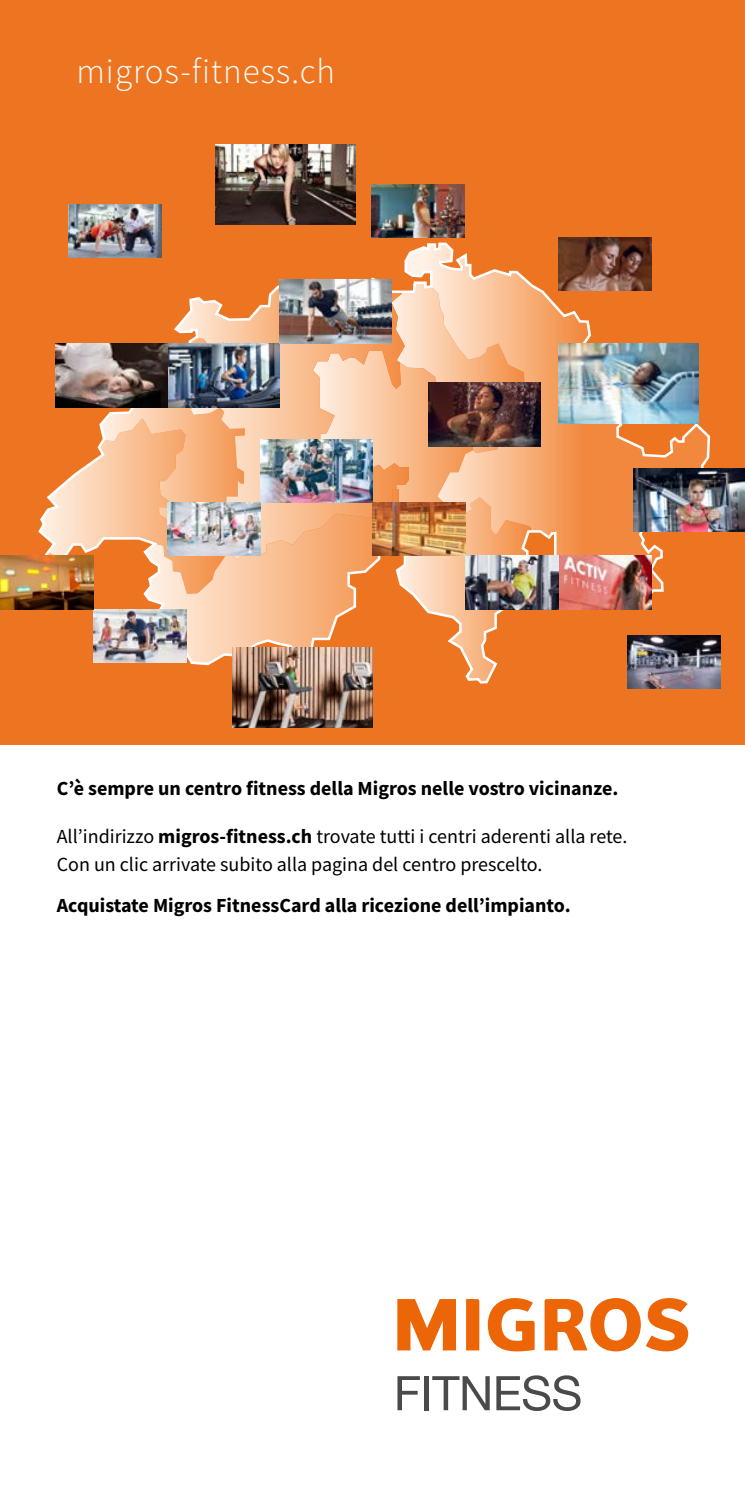
<style>
.page{position:relative;width:745px;height:1489px;background:#fff}
.page>*{position:absolute;margin:0;border:0;box-sizing:border-box;transform-origin:0 0}
.t1{font:300 35px "Source Sans Pro";letter-spacing:.03em;color:#fff}
.t2{font:20px/27.5px "Source Sans Pro";color:#000}
.t3{font:700 20px "Source Sans Pro";color:#000}
.s1{font-weight:700}
</style>
<div class="page">
<svg style="left:397px;top:1299px;width:58px;height:51px"></svg>
<svg style="left:466px;top:1299px;width:13px;height:51px"></svg>
<svg style="left:487px;top:1298px;width:47px;height:53px"></svg>
<svg style="left:544px;top:1298px;width:143px;height:53px"></svg>
<svg style="left:397px;top:1376px;width:22px;height:33px"></svg>
<hr style="left:424px;top:1375px;width:4px;height:34px;background:#4a4a49">
<svg style="left:432px;top:1376px;width:57px;height:33px"></svg>
<svg style="left:496px;top:1375px;width:84px;height:35px"></svg>
<div style="left:0;top:0;width:744px;height:744px;background:#ed7521"></div>
<svg style="left:16px;top:241px;width:697px;height:444px"></svg>
<img style="left:167px;top:343px;width:112px;height:64px">
<img style="left:558px;top:343px;width:140px;height:80px">
<img style="left:371px;top:184px;width:93px;height:53px">
<img style="left:558px;top:237px;width:93px;height:53px">
<svg style="left:56px;top:343px;width:111px;height:64px;background:#746561"></svg>
<img style="left:68px;top:205px;width:93px;height:53px">
<img style="left:216px;top:144px;width:139px;height:80px">
<img style="left:233px;top:648px;width:139px;height:79px">
<img style="left:428px;top:383px;width:111px;height:63px">
<img style="left:626px;top:635px;width:93px;height:53px">
<img style="left:279px;top:280px;width:112px;height:63px">
<img style="left:632px;top:468px;width:112px;height:63px">
<img style="left:558px;top:556px;width:93px;height:53px">
<img style="left:260px;top:439px;width:112px;height:64px">
<img style="left:372px;top:503px;width:93px;height:53px">
<img style="left:167px;top:503px;width:93px;height:53px">
<img style="left:465px;top:556px;width:93px;height:53px">
<img style="left:93px;top:609px;width:93px;height:53px">
<img style="left:0;top:556px;width:93px;height:53px">
<h1 class="t1" style="left:76px;top:50px;width:260px">migros-fitness.ch</h1>
<p class="t3" style="left:57px;top:774px;width:563px">C’è sempre un centro fitness della Migros nelle vostro vicinanze.</p>
<p class="t2" style="left:57px;top:822px;width:572px">All’indirizzo <span class="s1">migros-fitness.ch</span> trovate tutti i centri aderenti alla rete.<br>Con un clic arrivate subito alla pagina del centro prescelto.</p>
<p class="t3" style="left:57px;top:891px;width:515px">Acquistate Migros FitnessCard alla ricezione dell’impianto.</p>
</div>
